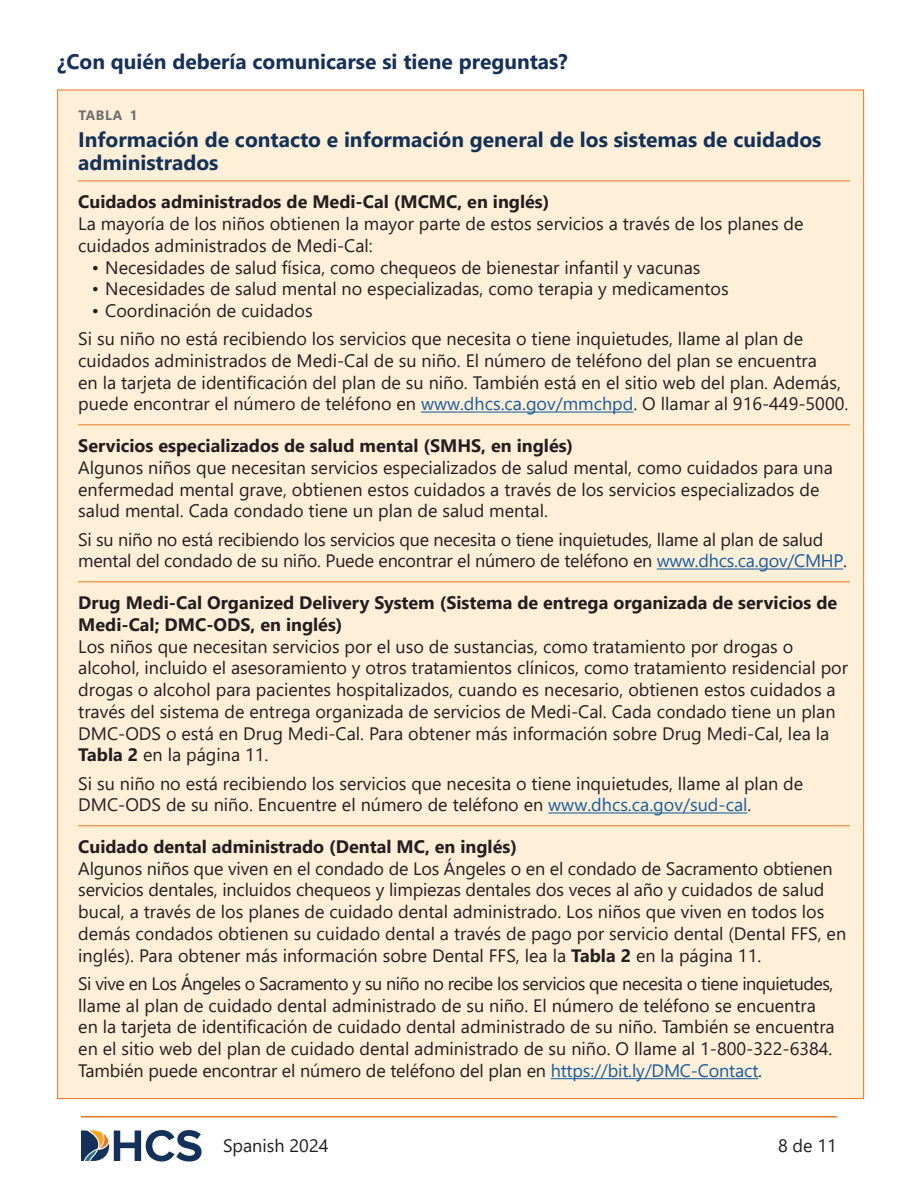
<style>
.page{position:relative;width:918px;height:1188px;background:#fff}
.page>*{position:absolute;margin:0;border:0;box-sizing:border-box;transform-origin:0 0}
.t1{font:700 21px/22.5px "Segoe UI";color:#143158}
.t2{font:700 21px "Segoe UI";color:#173059}
.t3{font:18px/21.8px "Segoe UI";color:#231f20}
.t4{font:700 13.5px "Segoe UI";letter-spacing:.035em;color:#6e6e6e}
.s1{font-weight:700}
.s2{color:#175d9e}
</style>
<div class="page">
<hr style="left:81px;top:1116px;width:756px;height:2px;background:#ed7325">
<svg style="left:81px;top:1130px;width:121px;height:32px"></svg>
<div style="left:58px;top:90px;width:806px;height:1009px;background:#feefd8"></div>
<hr style="left:78px;top:181px;width:772px;height:1px;background:#ed7325">
<hr style="left:421px;top:412px;width:212px;height:1px;background:#175d9e">
<hr style="left:78px;top:424px;width:772px;height:1px;background:#ed7325">
<hr style="left:657px;top:568px;width:186px;height:2px;background:#175d9e">
<hr style="left:78px;top:581px;width:772px;height:1px;background:#ed7325">
<hr style="left:548px;top:812px;width:199px;height:2px;background:#175d9e">
<hr style="left:78px;top:825px;width:772px;height:1px;background:#ed7325">
<hr style="left:551px;top:1078px;width:207px;height:1px;background:#175d9e">
<p class="t2" style="left:57px;top:42px;width:512px">¿Con quién debería comunicarse si tiene preguntas?</p>
<p class="t4" style="left:78px;top:103px;width:61px">TABLA 1</p>
<p class="t1" style="left:78px;top:127px;width:745px">Información de contacto e información general de los sistemas de cuidados administrados</p>
<p class="t3" style="left:78px;top:189px;width:727px"><span class="s1">Cuidados administrados de Medi-Cal (MCMC, en inglés)<br></span>La mayoría de los niños obtienen la mayor parte de estos servicios a través de los planes de cuidados administrados de Medi-Cal:</p>
<p class="t3" style="left:92px;top:255px;width:610px">• Necesidades de salud física, como chequeos de bienestar infantil y vacunas</p>
<p class="t3" style="left:92px;top:276px;width:638px">• Necesidades de salud mental no especializadas, como terapia y medicamentos</p>
<p class="t3" style="left:78px;top:295px;width:727px;line-height:28.2px;text-indent:14px">• Coordinación de cuidados<br>Si su niño no está recibiendo los servicios que necesita o tiene inquietudes, llame al plan de</p>
<p class="t3" style="left:78px;top:348px;width:772px">cuidados administrados de Medi-Cal de su niño. El número de teléfono del plan se encuentra<br>en la tarjeta de identificación del plan de su niño. También está en el sitio web del plan. Además, puede encontrar el número de teléfono en <span class="s2">www.dhcs.ca.gov/mmchpd</span>. O llamar al 916-449-5000.</p>
<p class="t3" style="left:78px;top:433px;width:756px"><span class="s1">Servicios especializados de salud mental (SMHS, en inglés)<br></span>Algunos niños que necesitan servicios especializados de salud mental, como cuidados para una enfermedad mental grave, obtienen estos cuidados a través de los servicios especializados de salud mental. Cada condado tiene un plan de salud mental.</p>
<p class="t3" style="left:78px;top:527px;width:770px">Si su niño no está recibiendo los servicios que necesita o tiene inquietudes, llame al plan de salud mental del condado de su niño. Puede encontrar el número de teléfono en <span class="s2">www.dhcs.ca.gov/CMHP</span>.</p>
<p class="t3" style="left:78px;top:590px;width:771px"><span class="s1">Drug Medi-Cal Organized Delivery System (Sistema de entrega organizada de servicios de Medi-Cal; DMC-ODS, en inglés)<br></span>Los niños que necesitan servicios por el uso de sustancias, como tratamiento por drogas o alcohol, incluido el asesoramiento y otros tratamientos clínicos, como tratamiento residencial por drogas o alcohol para pacientes hospitalizados, cuando es necesario, obtienen estos cuidados a través del sistema de entrega organizada de servicios de Medi-Cal. Cada condado tiene un plan DMC-ODS o está en Drug Medi-Cal. Para obtener más información sobre Drug Medi-Cal, lea la <span class="s1">Tabla 2</span> en la página 11.</p>
<p class="t3" style="left:78px;top:771px;width:727px">Si su niño no está recibiendo los servicios que necesita o tiene inquietudes, llame al plan de<br>DMC-ODS de su niño. Encuentre el número de teléfono en <span class="s2">www.dhcs.ca.gov/sud-cal</span>.</p>
<p class="t3" style="left:78px;top:834px;width:770px"><span class="s1">Cuidado dental administrado (Dental MC, en inglés)<br></span>Algunos niños que viven en el condado de Los Ángeles o en el condado de Sacramento obtienen servicios dentales, incluidos chequeos y limpiezas dentales dos veces al año y cuidados de salud bucal, a través de los planes de cuidado dental administrado. Los niños que viven en todos los demás condados obtienen su cuidado dental a través de pago por servicio dental (Dental FFS, en inglés). Para obtener más información sobre Dental FFS, lea la <span class="s1">Tabla 2</span> en la página 11.</p>
<p class="t3" style="left:78px;top:971px;width:758px">Si vive en Los Ángeles o Sacramento y su niño no recibe los servicios que necesita o tiene inquietudes, llame al plan de cuidado dental administrado de su niño. El número de teléfono se encuentra en la tarjeta de identificación de cuidado dental administrado de su niño. También se encuentra en el sitio web del plan de cuidado dental administrado de su niño. O llame al 1-800-322-6384.<br>También puede encontrar el número de teléfono del plan en <span class="s2">https://bit.ly/DMC-Contact</span>.</p>
<p class="t3" style="left:223px;top:1133px;width:107px">Spanish 2024</p>
<p class="t3" style="left:778px;top:1133px;width:60px">8 de 11</p>
</div>
